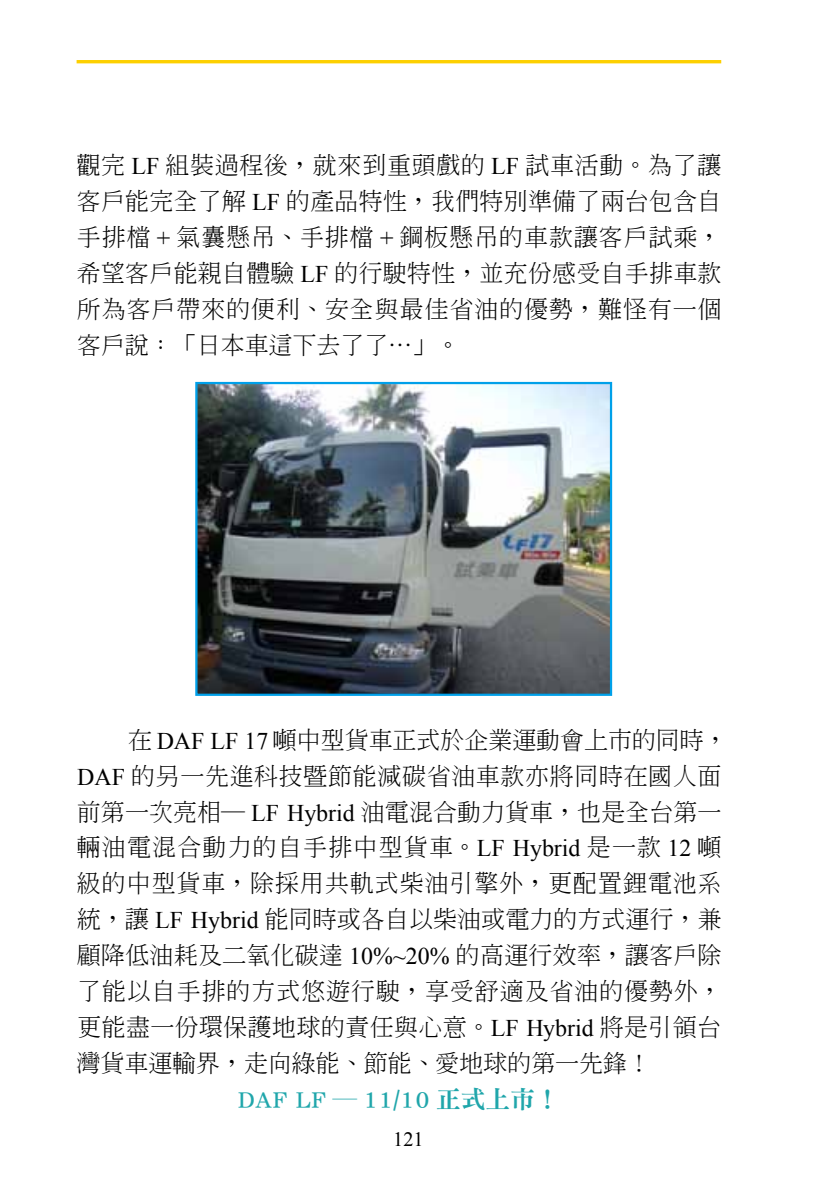
<style>
.page{position:relative;width:817px;height:1200px;background:#fff}
.page>*{position:absolute;margin:0;border:0;box-sizing:border-box;transform-origin:0 0}
.t1{font:24.75px "DF Ming Std W9";color:#20a6ab}
.t2{font:300 23.85px/35.8px "Adobe Ming Std";letter-spacing:.02em;color:#000;text-align:justify}
.t3{font:20.25px "Times New Roman";color:#000}
.s1{font-family:"Times New Roman";font-weight:400}
</style>
<div class="page">
<img style="left:198px;top:385px;width:411px;height:307px">
<div style="left:195px;top:382px;width:417px;height:313px;border:2px solid #00a0e9"></div>
<hr style="left:77px;top:60px;width:644px;height:3px;background:#fdd000">
<p class="t2" style="left:77px;top:147px;width:646px">觀完 <span class="s1">LF</span> 組裝過程後，就來到重頭戲的 <span class="s1">LF</span> 試車活動。為了讓客戶能完全了解 <span class="s1">LF</span> 的產品特性，我們特別準備了兩台包含自手排檔 <span class="s1">+</span> 氣囊懸吊、手排檔 <span class="s1">+</span> 鋼板懸吊的車款讓客戶試乘，希望客戶能親自體驗 <span class="s1">LF</span> 的行駛特性，並充份感受自手排車款所為客戶帶來的便利、安全與最佳省油的優勢，難怪有一個客戶說：「日本車這下去了了⋯」。</p>
<p class="t2" style="left:77px;top:721px;width:652px;text-align:left;text-indent:52px">在 <span class="s1">DAF LF 17</span> 噸中型貨車正式於企業運動會上市的同時，<br><span class="s1">DAF</span> 的另一先進科技暨節能減碳省油車款亦將同時在國人面前第一次亮相─ <span class="s1">LF Hybrid</span> 油電混合動力貨車，也是全台第一輛油電混合動力的自手排中型貨車。<span class="s1">LF Hybrid</span> 是一款 <span class="s1">12</span> 噸級的中型貨車，除採用共軌式柴油引擎外，更配置鋰電池系統，讓 <span class="s1">LF Hybrid</span> 能同時或各自以柴油或電力的方式運行，兼顧降低油耗及二氧化碳達 <span class="s1">10%~20%</span> 的高運行效率，讓客戶除了能以自手排的方式悠遊行駛，享受舒適及省油的優勢外，更能盡一份環保護地球的責任與心意。<span class="s1">LF Hybrid</span> 將是引領台灣貨車運輸界，走向綠能、節能、愛地球的第一先鋒！</p>
<p class="t1" style="left:238px;top:1085px;width:323px">DAF LF ─ 11/10 正式上市！</p>
<p class="t3" style="left:393px;top:1124px;width:32px">121</p>
</div>
